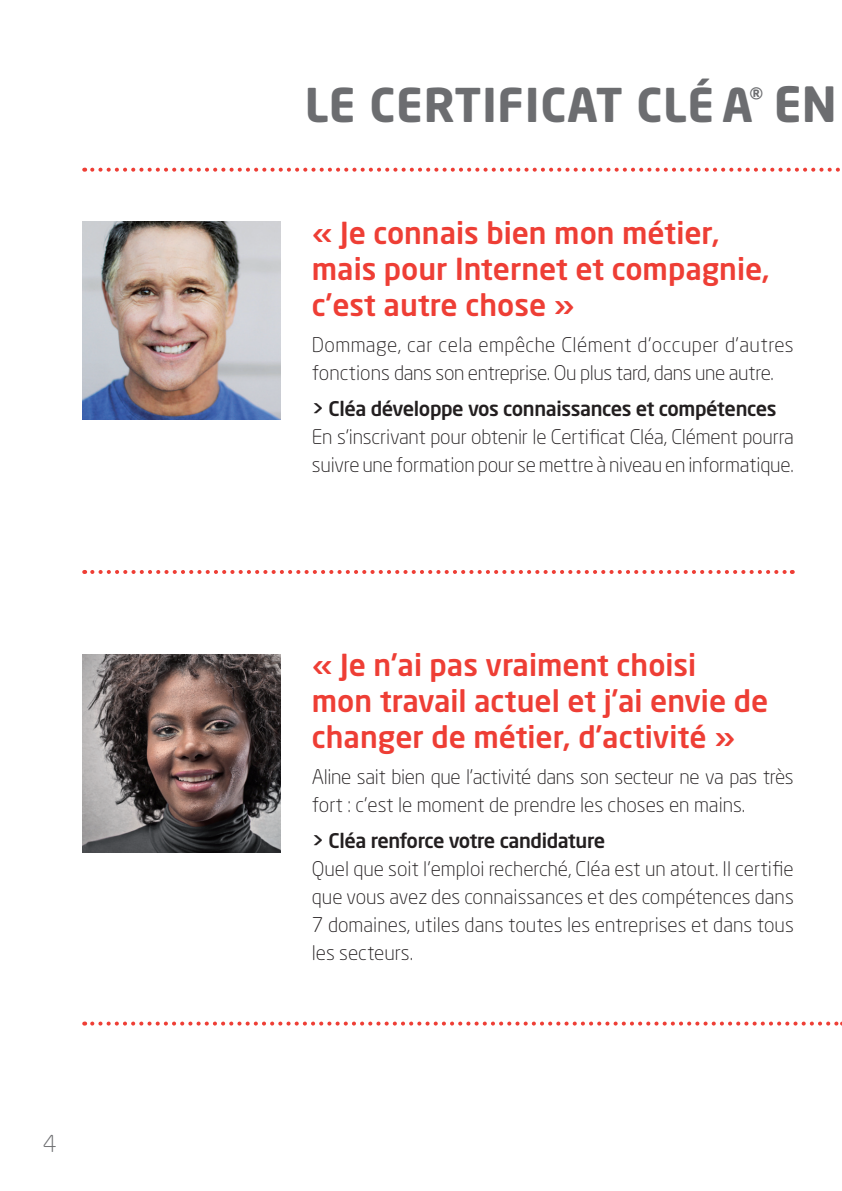
<style>
.page{position:relative;width:842px;height:1191px;background:#fff}
.page>*{position:absolute;margin:0;border:0;box-sizing:border-box;transform-origin:0 0}
.t1{font:700 46px "Neo Sans Std";letter-spacing:.02em;color:#6c6d70}
.t2{font:500 30px "Neo Sans Std";color:#ee3e35}
.t3{font:300 23px "Neo Sans Std";color:#6c6d70;scale:1.05 1}
.t4{font:300 20px/28px "Neo Sans Std";letter-spacing:-.01em;color:#231f20}
.t5{font:500 20px "Neo Sans Std";letter-spacing:-.02em;color:#231f20}
.s1{font-size:48px}
</style>
<div class="page">
<img style="left:82px;top:221px;width:199px;height:199px">
<svg style="left:92px;top:168px;width:748px;height:4px"></svg>
<svg style="left:92px;top:1021px;width:750px;height:4px"></svg>
<svg style="left:92px;top:570px;width:701px;height:4px"></svg>
<img style="left:82px;top:654px;width:199px;height:198px">
<p class="t3" style="left:43px;top:1129px;width:15px">4</p>
<p class="t1" style="left:305px;top:75px;width:533px">LE CERTIFICAT CLÉ A<sup>®</sup> <span class="s1">EN</span></p>
<p class="t2" style="left:312px;top:214px;width:409px">« Je connais bien mon métier,</p>
<p class="t2" style="left:312px;top:250px;width:460px">mais pour Internet et compagnie,</p>
<p class="t2" style="left:312px;top:286px;width:264px">c’est autre chose »</p>
<p class="t4" style="left:312px;top:331px;width:483px">Dommage, car cela empêche Clément d’occuper d’autres fonctions dans son entreprise. Ou plus tard, dans une autre.</p>
<p class="t5" style="left:312px;top:396px;width:466px">&gt; Cléa développe vos connaissances et compétences</p>
<p class="t4" style="left:312px;top:423px;width:483px">En s’inscrivant pour obtenir le Certificat Cléa, Clément pourra suivre une formation pour se mettre à niveau en informatique.</p>
<p class="t2" style="left:312px;top:646px;width:386px">« Je n’ai pas vraiment choisi</p>
<p class="t2" style="left:312px;top:682px;width:458px">mon travail actuel et j’ai envie de</p>
<p class="t2" style="left:312px;top:718px;width:425px">changer de métier, d’activité »</p>
<p class="t4" style="left:312px;top:763px;width:483px">Aline sait bien que l’activité dans son secteur ne va pas très fort : c’est le moment de prendre les choses en mains.</p>
<p class="t5" style="left:312px;top:828px;width:295px">&gt; Cléa renforce votre candidature</p>
<p class="t4" style="left:312px;top:855px;width:483px;text-align:justify">Quel que soit l’emploi recherché, Cléa est un atout. Il certifie que vous avez des connaissances et des compétences dans 7 domaines, utiles dans toutes les entreprises et dans tous les secteurs.</p>
</div>
